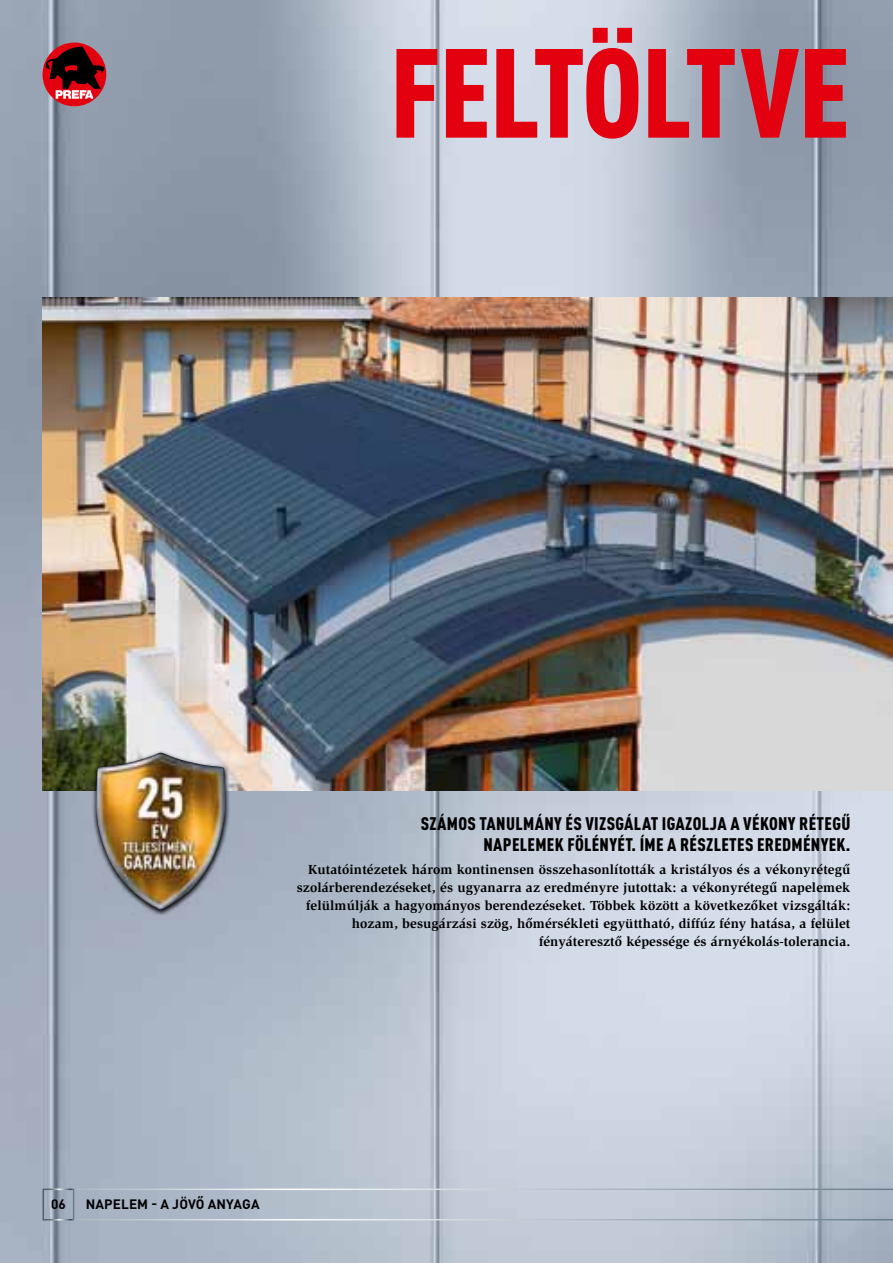
<style>
.page{position:relative;width:893px;height:1263px;background:#fff}
.page>*{position:absolute;margin:0;border:0;box-sizing:border-box;transform-origin:0 0}
.t1{font:900 condensed 124.5px "DIN Pro";letter-spacing:-.01em;color:#e3000f}
.t2{font:900 condensed 18px "DIN Pro";letter-spacing:.02em;color:#000}
.t3{font:700 13.5px/18px "ITC Slimbach LTCE";letter-spacing:.01em;color:#000;text-align:right}
.t4{font:700 13.5px "DIN Pro";letter-spacing:.01em;color:#000}
</style>
<div class="page">
<img style="left:0;top:0;width:893px;height:1263px">
<svg style="left:42px;top:1188px;width:851px;height:32px;background:#b6c0ce"></svg>
<div style="left:43px;top:43px;width:63px;height:63px;background:#e3000f;border-radius:50%"></div>
<svg style="left:45px;top:46px;width:60px;height:53px"></svg>
<img style="left:43px;top:298px;width:850px;height:493px">
<svg style="left:92px;top:749px;width:138px;height:166px;background:#9fa5ab"></svg>
<img style="left:96px;top:753px;width:130px;height:157px">
<h1 class="t1" style="left:390px;top:-4px;width:462px">FELTÖLTVE</h1>
<h2 class="t2" style="left:421px;top:810px;width:196px">SZÁMOS TANULMÁNY ÉS VIZSGÁL</h2>
<h2 class="t2" style="left:642px;top:810px;width:111px">AT IGAZOLJA A VÉKONY</h2>
<h2 class="t2" style="left:799px;top:810px;width:19px">RÉTEG</h2>
<h2 class="t2" style="left:841px;top:810px;width:11px">Ű</h2>
<h2 class="t2" style="left:483px;top:831px;width:101px">NAPELEMEK FÖLÉNYÉT</h2>
<h2 class="t2" style="left:632px;top:831px;width:91px">. ÍME A RÉSZLETES</h2>
<h2 class="t2" style="left:757px;top:831px;width:56px">EREDMÉNYEK</h2>
<h2 class="t2" style="left:846px;top:831px;width:6px">.</h2>
<p class="t3" style="left:297px;top:860px;width:555px">Kutatóintézetek három kontinensen összehasonlították a kristályos és a vékonyrétegű szolárberendezéseket, és ugyanarra az eredményre jutottak: a vékonyrétegű napelemek felülmúlják a hagyományos berendezéseket. Többek között a következőket vizsgálták: hozam, besugárzási szög, hőmérsékleti együttható, diffúz fény hatása, a felület fényáteresztő képessége és árnyékolás-tolerancia.</p>
<p class="t4" style="left:51px;top:1192px;width:16px">06</p>
<p class="t4" style="left:86px;top:1192px;width:175px">NAPELEM - A JÖVŐ ANYAGA</p>
</div>
